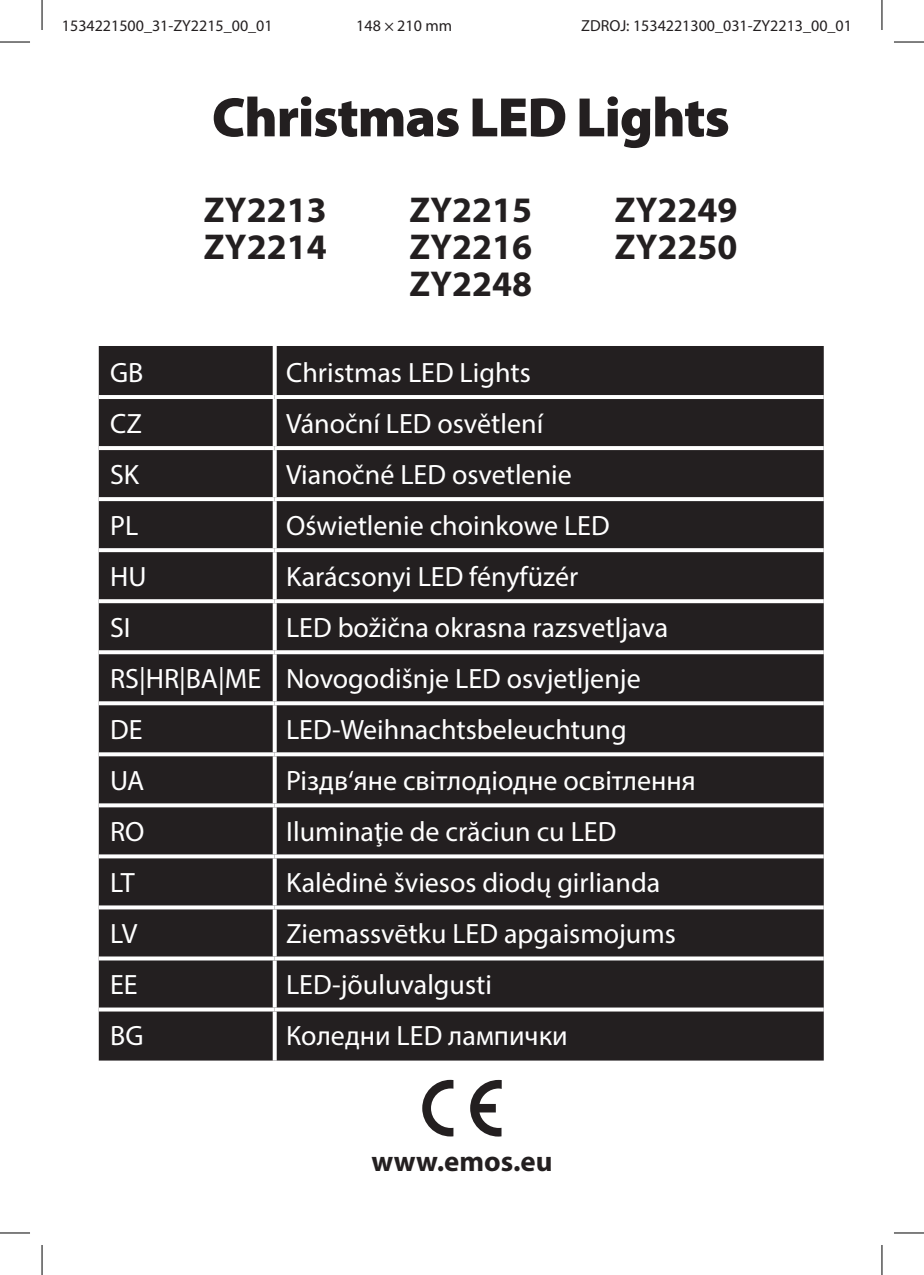
<style>
.page{position:relative;width:924px;height:1275px;background:#fff}
.page>*{position:absolute;margin:0;border:0;box-sizing:border-box;transform-origin:0 0}
.t1{font:900 56px "Myriad Pro";letter-spacing:-.02em;color:#231f20}
.t2{font:700 36px/36.8px "Myriad Pro";color:#231f20}
.t3{font:700 28.8px "Myriad Pro";color:#231f20}
.t4{font:28px/51px "Myriad Pro";color:#fff}
.t5{font:16px "Myriad Pro";color:#231f20}
</style>
<div class="page">
<div style="left:99px;top:346px;width:724px;height:714px;background:#231f20"></div>
<svg style="left:272px;top:346px;width:4px;height:49px"></svg>
<hr style="left:99px;top:395px;width:175px;height:4px;background:#fff">
<hr style="left:274px;top:395px;width:549px;height:4px;background:#fff">
<svg style="left:272px;top:399px;width:4px;height:47px"></svg>
<svg style="left:99px;top:446px;width:175px;height:4px"></svg>
<svg style="left:274px;top:446px;width:549px;height:4px"></svg>
<svg style="left:272px;top:450px;width:4px;height:47px"></svg>
<svg style="left:99px;top:497px;width:175px;height:4px"></svg>
<svg style="left:274px;top:497px;width:549px;height:4px"></svg>
<svg style="left:272px;top:501px;width:4px;height:47px"></svg>
<svg style="left:99px;top:548px;width:175px;height:4px"></svg>
<svg style="left:274px;top:548px;width:549px;height:4px"></svg>
<svg style="left:272px;top:552px;width:4px;height:47px"></svg>
<svg style="left:99px;top:599px;width:175px;height:4px"></svg>
<svg style="left:274px;top:599px;width:549px;height:4px"></svg>
<svg style="left:272px;top:603px;width:4px;height:47px"></svg>
<svg style="left:99px;top:650px;width:175px;height:4px"></svg>
<svg style="left:274px;top:650px;width:549px;height:4px"></svg>
<svg style="left:272px;top:654px;width:4px;height:47px"></svg>
<svg style="left:99px;top:701px;width:175px;height:4px"></svg>
<svg style="left:274px;top:701px;width:549px;height:4px"></svg>
<svg style="left:272px;top:705px;width:4px;height:47px"></svg>
<svg style="left:99px;top:752px;width:175px;height:4px"></svg>
<svg style="left:274px;top:752px;width:549px;height:4px"></svg>
<svg style="left:272px;top:756px;width:4px;height:47px"></svg>
<svg style="left:99px;top:803px;width:175px;height:4px"></svg>
<svg style="left:274px;top:803px;width:549px;height:4px"></svg>
<svg style="left:272px;top:807px;width:4px;height:47px"></svg>
<svg style="left:99px;top:854px;width:175px;height:4px"></svg>
<svg style="left:274px;top:854px;width:549px;height:4px"></svg>
<svg style="left:272px;top:858px;width:4px;height:47px"></svg>
<svg style="left:99px;top:905px;width:175px;height:4px"></svg>
<svg style="left:274px;top:905px;width:549px;height:4px"></svg>
<svg style="left:272px;top:909px;width:4px;height:47px"></svg>
<svg style="left:99px;top:956px;width:175px;height:4px"></svg>
<svg style="left:274px;top:956px;width:549px;height:4px"></svg>
<svg style="left:272px;top:960px;width:4px;height:47px"></svg>
<svg style="left:99px;top:1007px;width:175px;height:4px"></svg>
<svg style="left:274px;top:1007px;width:549px;height:4px"></svg>
<svg style="left:272px;top:1011px;width:4px;height:49px"></svg>
<svg style="left:422px;top:1079px;width:79px;height:57px"></svg>
<hr style="left:0;top:42px;width:30px;height:1px;background:#000">
<hr style="left:893px;top:42px;width:30px;height:1px;background:#000">
<hr style="left:0;top:1232px;width:30px;height:1px;background:#000">
<hr style="left:893px;top:1232px;width:30px;height:1px;background:#000">
<hr style="left:42px;top:0;width:1px;height:30px;background:#000">
<hr style="left:42px;top:1245px;width:1px;height:30px;background:#000">
<hr style="left:881px;top:0;width:1px;height:30px;background:#000">
<hr style="left:881px;top:1245px;width:1px;height:30px;background:#000">
<p class="t5" style="left:62px;top:16px;width:212px">1534221500_31-ZY2215_00_01</p>
<p class="t5" style="left:356px;top:16px;width:97px">148 × 210 mm</p>
<p class="t5" style="left:581px;top:16px;width:272px">ZDROJ: 1534221300_031-ZY2213_00_01</p>
<h1 class="t1" style="left:212px;top:80px;width:519px">Christmas LED Lights</h1>
<p class="t2" style="left:204px;top:190px;width:124px">ZY2213<br>ZY2214</p>
<p class="t2" style="left:409px;top:190px;width:124px;text-align:justify">ZY2215<br>ZY2216<br>ZY2248</p>
<p class="t2" style="left:614px;top:190px;width:124px">ZY2249<br>ZY2250</p>
<p class="t4" style="left:110px;top:347px;width:35px">GB</p>
<p class="t4" style="left:286px;top:347px;width:246px">Christmas LED Lights</p>
<p class="t4" style="left:110px;top:398px;width:33px">CZ</p>
<p class="t4" style="left:286px;top:398px;width:258px">Vánoční LED osvětlení</p>
<p class="t4" style="left:110px;top:449px;width:30px">SK</p>
<p class="t4" style="left:286px;top:449px;width:287px">Vianočné LED osvetlenie</p>
<p class="t4" style="left:110px;top:500px;width:30px">PL</p>
<p class="t4" style="left:286px;top:500px;width:325px">Oświetlenie choinkowe LED</p>
<p class="t4" style="left:110px;top:551px;width:38px">HU</p>
<p class="t4" style="left:286px;top:551px;width:293px">Karácsonyi LED fényfüzér</p>
<p class="t4" style="left:110px;top:602px;width:22px">SI</p>
<p class="t4" style="left:110px;top:602px;width:559px;text-indent:176px">LED božična okrasna razsvetljava<br>RS|HR|BA|ME Novogodišnje LED osvjetljenje<br>DE</p>
<p class="t4" style="left:286px;top:704px;width:342px">LED-Weihnachtsbeleuchtung</p>
<p class="t4" style="left:110px;top:755px;width:36px">UA</p>
<p class="t4" style="left:286px;top:755px;width:411px">Різдв‘яне світлодіодне освітлення</p>
<p class="t4" style="left:110px;top:806px;width:36px">RO</p>
<p class="t4" style="left:286px;top:806px;width:331px">Iluminaţie de crăciun cu LED</p>
<p class="t4" style="left:110px;top:857px;width:26px">LT</p>
<p class="t4" style="left:286px;top:857px;width:375px">Kalėdinė šviesos diodų girlianda</p>
<p class="t4" style="left:110px;top:908px;width:29px">LV</p>
<p class="t4" style="left:286px;top:908px;width:391px">Ziemassvētku LED apgaismojums</p>
<p class="t4" style="left:110px;top:959px;width:29px">EE</p>
<p class="t4" style="left:286px;top:959px;width:207px">LED-jõuluvalgusti</p>
<p class="t4" style="left:110px;top:1010px;width:35px">BG</p>
<p class="t4" style="left:286px;top:1010px;width:283px">Коледни LED лампички</p>
<p class="t3" style="left:371px;top:1142px;width:182px">www.emos.eu</p>
</div>
